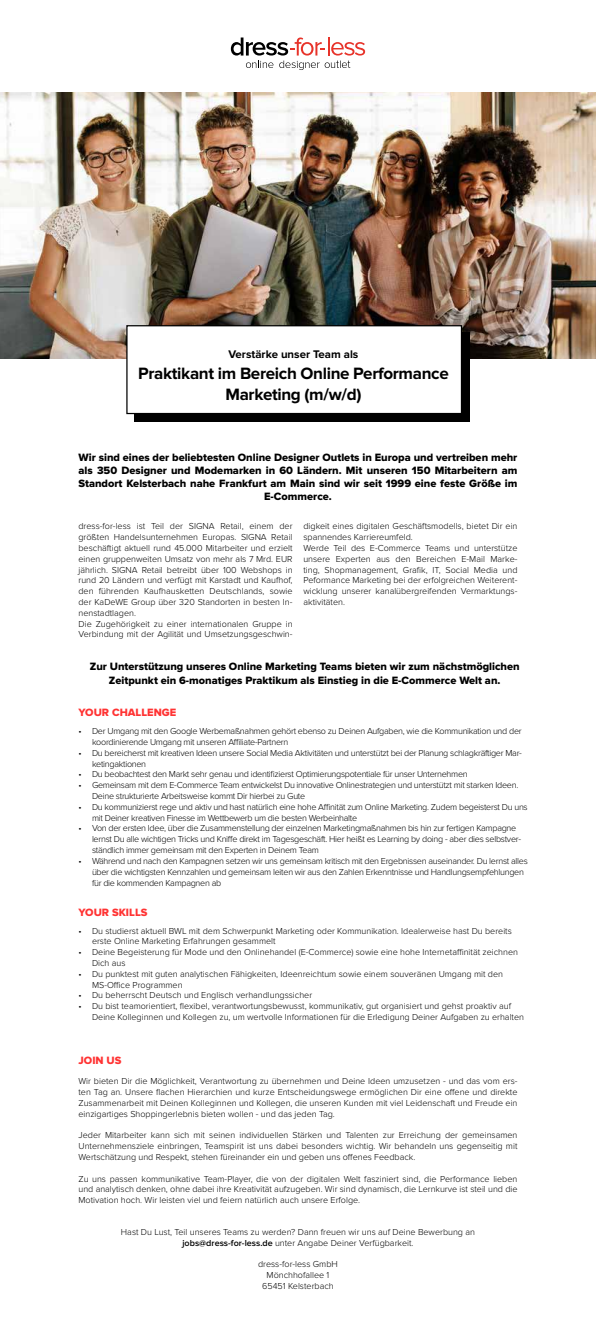
<style>
.page{position:relative;width:596px;height:1333px;background:#fff}
.page>*{position:absolute;margin:0;border:0;box-sizing:border-box;transform-origin:0 0}
.t1{font:700 17px/21px "Proxima Nova";letter-spacing:-.02em;color:#000;text-align:center}
.t2{font:700 11.4px "Proxima Nova";color:#000}
.t3{font:11px/13.2px "Proxima Nova Extrabld";color:#000;text-align:center}
.t4{font:11px "Proxima Nova Extrabld";color:#f33}
.t5{font:300 9px/10.8px "Proxima Nova";color:#000}
.t6{font:300 9px/10.8px "Proxima Nova";letter-spacing:-.03em;color:#000}
.s1{font-weight:600}
</style>
<div class="page">
<svg style="left:231px;top:37px;width:134px;height:33px"></svg>
<img style="left:0;top:92px;width:595px;height:266px">
<div style="left:134px;top:332px;width:335px;height:90px;background:#000"></div>
<div style="left:127px;top:326px;width:334px;height:87px;background:#fff"></div>
<div style="left:126px;top:325px;width:336px;height:89px;border:1px solid #000"></div>
<p class="t2" style="left:228px;top:348px;width:131px">Verstärke unser Team als</p>
<h1 class="t1" style="left:138px;top:363px;width:312px">Praktikant im Bereich Online Performance<br>Marketing (m/w/d)</h1>
<p class="t3" style="left:78px;top:451px;width:440px">Wir sind eines der beliebtesten Online Designer Outlets in Europa und vertreiben mehr als 350 Designer und Modemarken in 60 Ländern. Mit unseren 150 Mitarbeitern am Standort Kelsterbach nahe Frankfurt am Main sind wir seit 1999 eine feste Größe im E-Commerce.</p>
<p class="t5" style="left:78px;top:521px;width:215px">dress-for-less ist Teil der SIGNA Retail, einem der größten Handelsunternehmen Europas. SIGNA Retail beschäftigt aktuell rund 45.000 Mitarbeiter und erzielt einen gruppenweiten Umsatz von mehr als 7 Mrd. EUR jährlich. SIGNA Retail betreibt über 100 Webshops in rund 20 Ländern und verfügt mit Karstadt und Kaufhof, den führenden Kaufhausketten Deutschlands, sowie der KaDeWE Group über 320 Standorten in besten In&shy;nenstadtlagen.<br>Die Zugehörigkeit zu einer internationalen Gruppe in Verbindung mit der Agilität und Umsetzungsgeschwin-</p>
<p class="t5" style="left:303px;top:521px;width:215px">digkeit eines digitalen Geschäftsmodells, bietet Dir ein spannendes Karriereumfeld.<br>Werde Teil des E-Commerce Teams und unterstütze unsere Experten aus den Bereichen E-Mail Marke&shy;ting, Shopmanagement, Grafik, IT, Social Media und Peformance Marketing bei der erfolgreichen Weiterent&shy;wicklung unserer kanalübergreifenden Vermarktungs&shy;aktivitäten.</p>
<p class="t3" style="left:90px;top:660px;width:431px">Zur Unterstützung unseres Online Marketing Teams bieten wir zum nächstmöglichen<br>Zeitpunkt ein 6-monatiges Praktikum als Einstieg in die E-Commerce Welt an.</p>
<p class="t4" style="left:78px;top:705px;width:99px">YOUR CHALLENGE</p>
<p class="t5" style="left:78px;top:726px;width:5px">•</p>
<p class="t5" style="left:78px;top:747px;width:5px">•</p>
<p class="t5" style="left:78px;top:769px;width:5px">• •</p>
<p class="t5" style="left:78px;top:801px;width:5px">•</p>
<p class="t5" style="left:78px;top:823px;width:5px">•</p>
<p class="t5" style="left:78px;top:855px;width:5px">•</p>
<p class="t6" style="left:92px;top:726px;width:437px">Der Umgang mit den Google Werbemaßnahmen gehört ebenso zu Deinen Aufgaben, wie die Kommunikation und der koordinierende Umgang mit unseren Affiliate-Partnern<br>Du bereicherst mit kreativen Ideen unsere Social Media Aktivitäten und unterstützt bei der Planung schlagkräftiger Mar&shy;ketingaktionen<br>Du beobachtest den Markt sehr genau und identifizierst Optimierungspotentiale für unser Unternehmen<br>Gemeinsam mit dem E-Commerce Team entwickelst Du innovative Onlinestrategien und unterstützt mit starken Ideen.<br>Deine strukturierte Arbeitsweise kommt Dir hierbei zu Gute<br>Du kommunizierst rege und aktiv und hast natürlich eine hohe Affinität zum Online Marketing. Zudem begeisterst Du uns mit Deiner kreativen Finesse im Wettbewerb um die besten Werbeinhalte<br>Von der ersten Idee, über die Zusammenstellung der einzelnen Marketingmaßnahmen bis hin zur fertigen Kampagne lernst Du alle wichtigen Tricks und Kniffe direkt im Tagesgeschäft. Hier heißt es Learning by doing - aber dies selbstver&shy;ständlich immer gemeinsam mit den Experten in Deinem Team<br>Während und nach den Kampagnen setzen wir uns gemeinsam kritisch mit den Ergebnissen auseinander. Du lernst alles über die wichtigsten Kennzahlen und gemeinsam leiten wir aus den Zahlen Erkenntnisse und Handlungsempfehlungen für die kommenden Kampagnen ab</p>
<p class="t4" style="left:78px;top:906px;width:70px">YOUR SKILLS</p>
<p class="t5" style="left:78px;top:925px;width:5px">•</p>
<p class="t5" style="left:78px;top:946px;width:5px">•</p>
<p class="t5" style="left:78px;top:968px;width:5px">•</p>
<p class="t5" style="left:78px;top:990px;width:5px">• •</p>
<p class="t5" style="left:92px;top:925px;width:433px">Du studierst aktuell BWL mit dem Schwerpunkt Marketing oder Kommunikation. Idealerweise hast Du bereits erste Online Marketing Erfahrungen gesammelt<br>Deine Begeisterung für Mode und den Onlinehandel (E-Commerce) sowie eine hohe Internetaffinität zeichnen Dich aus<br>Du punktest mit guten analytischen Fähigkeiten, Ideenreichtum sowie einem souveränen Umgang mit den MS-Office Programmen<br>Du beherrscht Deutsch und Englisch verhandlungssicher<br>Du bist teamorientiert, flexibel, verantwortungsbewusst, kommunikativ, gut organisiert und gehst proaktiv auf Deine Kolleginnen und Kollegen zu, um wertvolle Informationen für die Erledigung Deiner Aufgaben zu erhalten</p>
<p class="t4" style="left:78px;top:1054px;width:44px">JOIN US</p>
<p class="t5" style="left:78px;top:1075px;width:440px;text-align:justify">Wir bieten Dir die Möglichkeit, Verantwortung zu übernehmen und Deine Ideen umzusetzen - und das vom ers&shy;ten Tag an. Unsere flachen Hierarchien und kurze Entscheidungswege ermöglichen Dir eine offene und direkte Zusammenarbeit mit Deinen Kolleginnen und Kollegen, die unseren Kunden mit viel Leidenschaft und Freude ein einzigartiges Shoppingerlebnis bieten wollen - und das jeden Tag.</p>
<p class="t5" style="left:78px;top:1129px;width:440px;text-align:justify">Jeder Mitarbeiter kann sich mit seinen individuellen Stärken und Talenten zur Erreichung der gemeinsamen Unternehmensziele einbringen, Teamspirit ist uns dabei besonders wichtig. Wir behandeln uns gegenseitig mit Wertschätzung und Respekt, stehen füreinander ein und geben uns offenes Feedback.</p>
<p class="t5" style="left:78px;top:1173px;width:440px;text-align:justify">Zu uns passen kommunikative Team-Player, die von der digitalen Welt fasziniert sind, die Performance lieben und analytisch denken, ohne dabei ihre Kreativität aufzugeben. Wir sind dynamisch, die Lernkurve ist steil und die Motivation hoch. Wir leisten viel und feiern natürlich auch unsere Erfolge.</p>
<p class="t5" style="left:121px;top:1226px;width:355px;text-align:center">Hast Du Lust, Teil unseres Teams zu werden? Dann freuen wir uns auf Deine Bewerbung an <span class="s1">jobs@dress-for-less.de</span> unter Angabe Deiner Verfügbarkeit.</p>
<p class="t5" style="left:258px;top:1258px;width:81px;text-align:center">dress-for-less GmbH<br>Mönchhofallee 1<br>65451 Kelsterbach</p>
</div>
